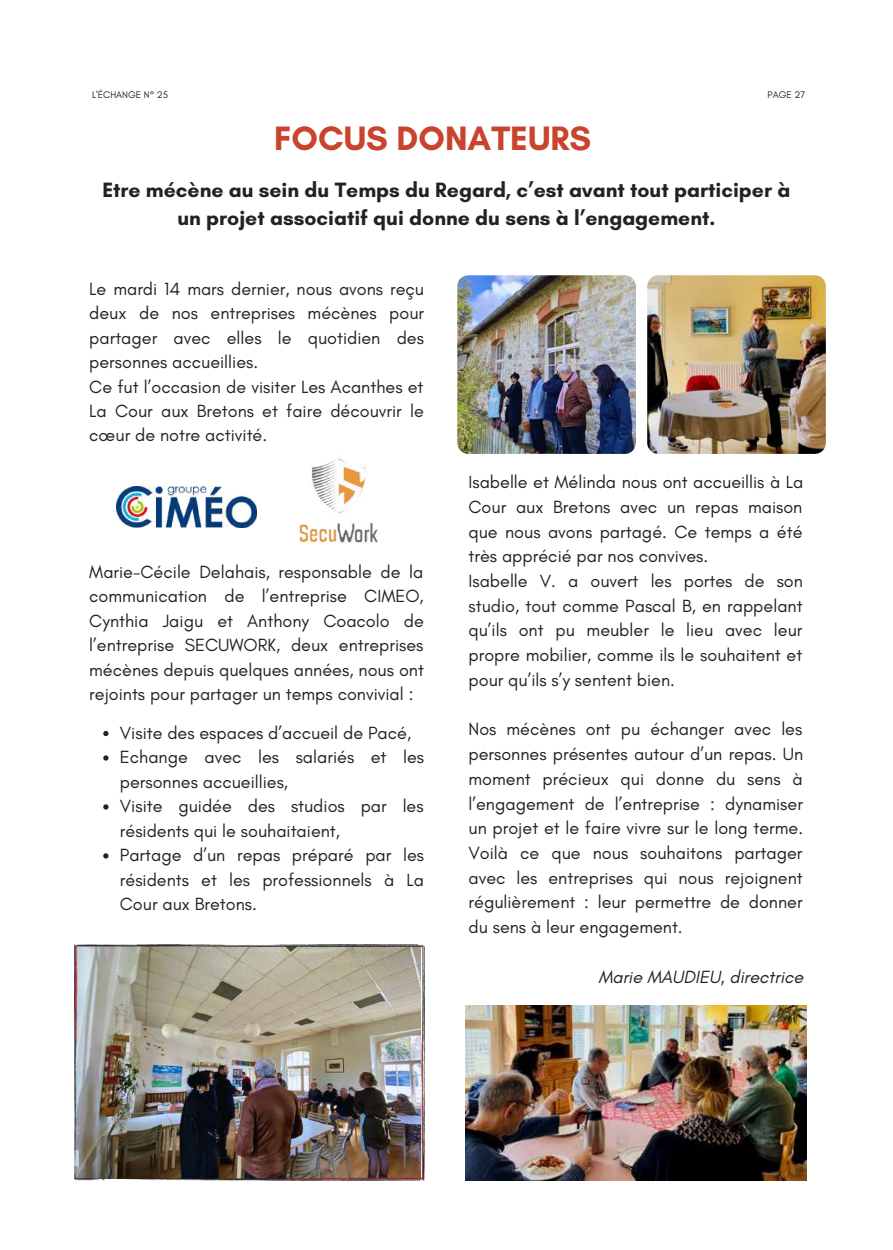
<style>
.page{position:relative;width:893px;height:1250px;background:#fff}
.page>*{position:absolute;margin:0;border:0;box-sizing:border-box;transform-origin:0 0}
.t1{font:700 34.5px "Glacial Indifference";color:#c9432d}
.t2{font:700 21.15px/28px "Glacial Indifference";color:#222220;text-align:center}
.t3{font:18px/24.5px "Glacial Indifference";color:#222220}
.t4{font:italic 18px "Glacial Indifference";color:#222220}
.t5{font:9.75px "Glacial Indifference";color:#222220}
</style>
<div class="page">
<img style="left:457px;top:275px;width:179px;height:179px;border-radius:11px">
<img style="left:75px;top:945px;width:349px;height:236px">
<img style="left:647px;top:275px;width:178px;height:179px;border-radius:11px">
<img style="left:465px;top:1006px;width:341px;height:175px">
<svg style="left:103px;top:731px;width:5px;height:5px"></svg>
<svg style="left:103px;top:755px;width:5px;height:6px"></svg>
<svg style="left:103px;top:804px;width:5px;height:6px"></svg>
<svg style="left:103px;top:853px;width:5px;height:5px"></svg>
<img style="left:299px;top:458px;width:79px;height:86px">
<img style="left:117px;top:486px;width:139px;height:42px">
<p class="t5" style="left:92px;top:89px;width:78px">L'ÉCHANGE N° 25</p>
<p class="t5" style="left:767px;top:89px;width:39px">PAGE 27</p>
<h1 class="t1" style="left:274px;top:117px;width:318px">FOCUS DONATEURS</h1>
<p class="t2" style="left:102px;top:176px;width:689px">Etre mécène au sein du Temps du Regard, c’est avant tout participer à un projet associatif qui donne du sens à l’engagement.</p>
<p class="t3" style="left:89px;top:276px;width:336px">Le mardi 14 mars dernier, nous avons reçu deux de nos entreprises mécènes pour partager avec elles le quotidien des personnes accueillies.<br>Ce fut l’occasion de visiter Les Acanthes et La Cour aux Bretons et faire découvrir le cœur de notre activité.</p>
<p class="t3" style="left:89px;top:559px;width:336px;text-align:justify">Marie-Cécile Delahais, responsable de la communication de l’entreprise CIMEO, Cynthia Jaigu et Anthony Coacolo de l’entreprise SECUWORK, deux entreprises mécènes depuis quelques années, nous ont rejoints pour partager un temps convivial :</p>
<p class="t3" style="left:120px;top:720px;width:306px">Visite des espaces d’accueil de Pacé,<br>Echange avec les salariés et les personnes accueillies,<br>Visite guidée des studios par les résidents qui le souhaitaient,<br>Partage d’un repas préparé par les résidents et les professionnels à La<br>Cour aux Bretons.</p>
<p class="t3" style="left:468px;top:469px;width:336px">Isabelle et Mélinda nous ont accueillis à La Cour aux Bretons avec un repas maison que nous avons partagé. Ce temps a été très apprécié par nos convives.<br>Isabelle V. a ouvert les portes de son studio, tout comme Pascal B, en rappelant qu’ils ont pu meubler le lieu avec leur propre mobilier, comme ils le souhaitent et pour qu’ils s’y sentent bien.</p>
<p class="t3" style="left:468px;top:717px;width:336px;text-align:justify">Nos mécènes ont pu échanger avec les personnes présentes autour d’un repas. Un moment précieux qui donne du sens à l’engagement de l’entreprise : dynamiser un projet et le faire vivre sur le long terme.<br>Voilà ce que nous souhaitons partager avec les entreprises qui nous rejoignent régulièrement : leur permettre de donner du sens à leur engagement.</p>
<p class="t4" style="left:598px;top:965px;width:206px">Marie MAUDIEU, directrice</p>
</div>
